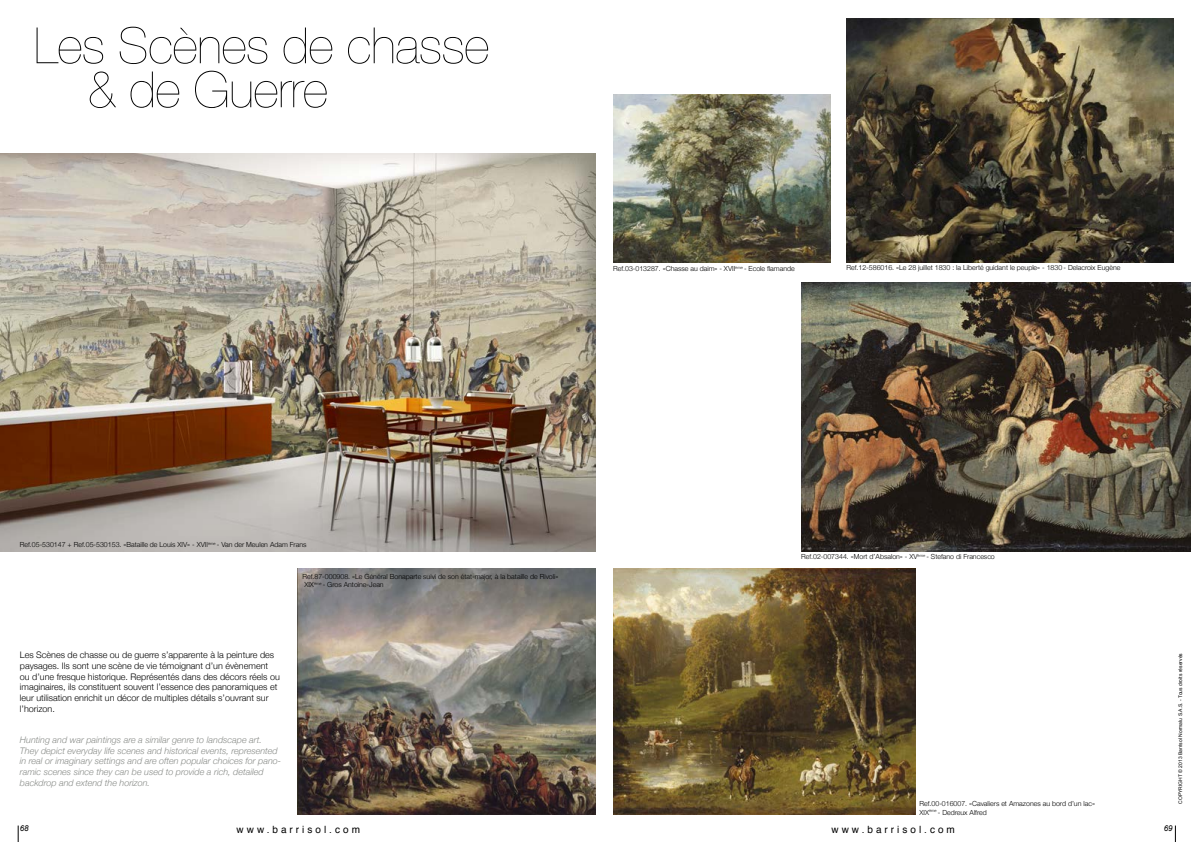
<style>
.page{position:relative;width:1191px;height:842px;background:#fff}
.page>*{position:absolute;margin:0;border:0;box-sizing:border-box;transform-origin:0 0}
.t1{font:200 50px/44px "Helvetica Neue";letter-spacing:-.01em;color:#000}
.t2{font:10px "Helvetica";letter-spacing:.3em;color:#000}
.t3{font:300 9px/10.8px "Helvetica Neue";color:#000}
.t4{font:italic 300 9px/10.8px "Helvetica Neue";color:#898c88}
.t5{font:italic 8px "Arial";color:#000}
.t6{font:300 7px/8.4px "Helvetica Neue";color:#000}
.t7{font:5px "Arial";color:#000}
</style>
<div class="page">
<img style="left:0;top:153px;width:595px;height:398px">
<img style="left:298px;top:568px;width:297px;height:246px">
<img style="left:801px;top:282px;width:390px;height:269px">
<img style="left:613px;top:568px;width:303px;height:246px">
<img style="left:846px;top:18px;width:327px;height:244px">
<img style="left:613px;top:95px;width:217px;height:167px">
<svg style="left:1175px;top:825px;width:1px;height:17px"></svg>
<svg style="left:18px;top:825px;width:1px;height:17px"></svg>
<h1 class="t1" style="left:87px;top:22px;width:403px;text-indent:-54px">Les Scènes de chasse &amp; de Guerre</h1>
<p class="t6" style="left:613px;top:264px;width:183px">Ref.03-013287. «Chasse au daim» - XVII<sup>ème</sup> - Ecole flamande</p>
<p class="t6" style="left:846px;top:263px;width:275px">Ref.12-586016. «Le 28 juillet 1830 : la Liberté guidant le peuple» - 1830 - Delacroix Eugène</p>
<p class="t6" style="left:20px;top:540px;width:288px">Ref.05-530147 + Ref.05-530153. «Bataille de Louis XIV» - XVII<sup>ème</sup> - Van der Meulen Adam Frans</p>
<p class="t6" style="left:302px;top:572px;width:257px">Ref.87-000908. «Le Général Bonaparte suivi de son état-major, à la bataille de Rivoli»<br>XIX<sup>ème</sup> - Gros Antoine-Jean</p>
<p class="t3" style="left:20px;top:649px;width:261px">Les Scènes de chasse ou de guerre s’apparente à la peinture des paysages. Ils sont une scène de vie témoignant d’un évènement ou d’une fresque historique. Représentés dans des décors réels ou imaginaires, ils constituent souvent l’essence des panoramiques et leur utilisation enrichit un décor de multiples détails s’ouvrant sur l’horizon.</p>
<p class="t4" style="left:20px;top:734px;width:263px">Hunting and war paintings are a similar genre to landscape art.<br>They depict everyday life scenes and historical events, represented in real or imaginary settings and are often popular choices for pano&shy;ramic scenes since they can be used to provide a rich, detailed backdrop and extend the horizon.</p>
<p class="t6" style="left:801px;top:552px;width:195px">Ref.02-007344. «Mort d’Absalon» - XV<sup>ème</sup> - Stefano di Francesco</p>
<p class="t6" style="left:919px;top:799px;width:177px">Ref.00-016007. «Cavaliers et Amazones au bord d’un lac»<br>XIX<sup>ème</sup> - Dedreux Alfred</p>
<p class="t7" style="left:1177px;top:804px;width:152px;rotate:-90deg">COPYRIGHT © 2013 Barrisol Normalu S.A.S. - Tous droits réservés</p>
<p class="t5" style="left:20px;top:823px;width:10px">68</p>
<h2 class="t2" style="left:237px;top:822px;width:125px">www.barrisol.com</h2>
<h2 class="t2" style="left:831px;top:822px;width:125px">www.barrisol.com</h2>
<p class="t5" style="left:1163px;top:823px;width:10px">69</p>
</div>
